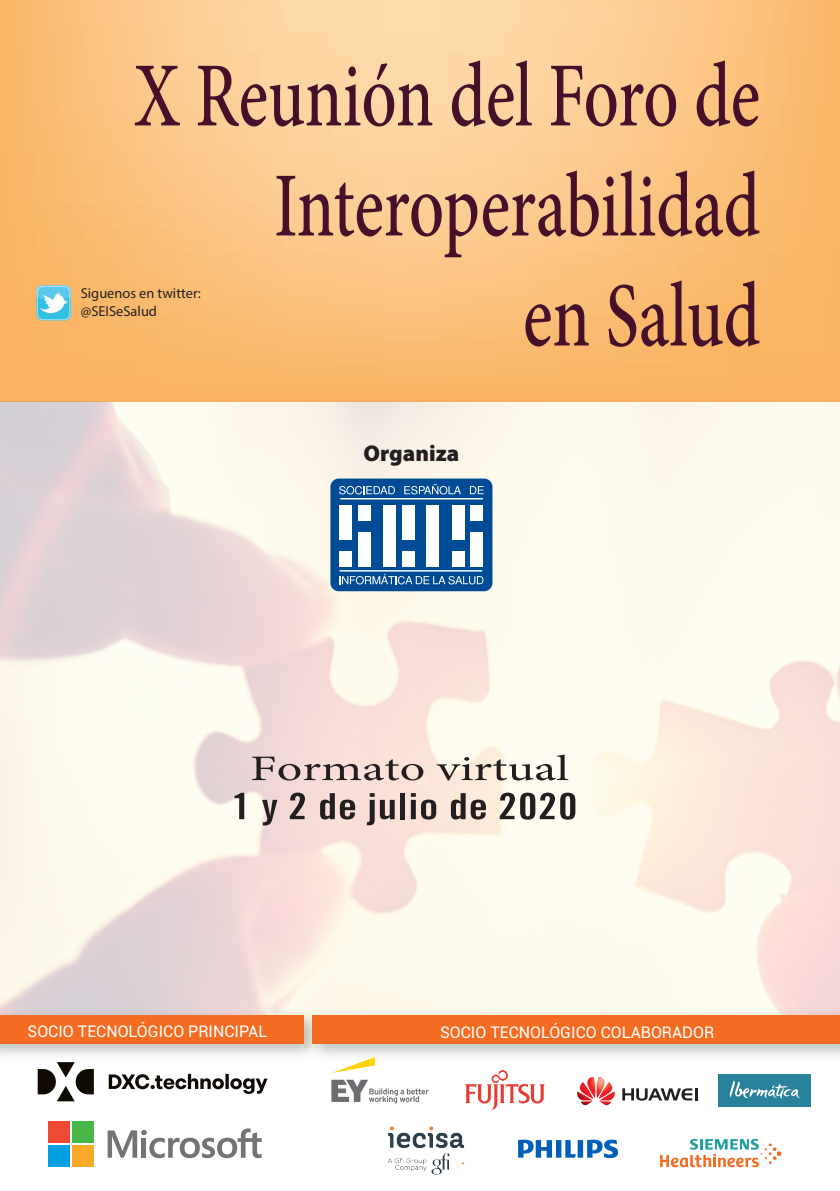
<style>
.page{position:relative;width:840px;height:1191px;background:#fff}
.page>*{position:absolute;margin:0;border:0;box-sizing:border-box;transform-origin:0 0}
.t1{font:500 91.6px/110px "Minion Pro";color:#47102a;text-align:right;scale:.75 1}
.t2{font:700 extra-condensed 36px "News Gothic BT";color:#231f20;scale:1.4 1}
.t3{font:36px "Minion Pro";color:#221e1f;scale:1.4 1}
.t4{font:900 22.8px "Myriad Pro";color:#231f20}
.t5{font:16px "Roboto";color:#fff}
.t6{font:14.4px/17.2px "Myriad Pro";color:#231f20}
</style>
<div class="page">
<svg style="left:0;top:0;width:839px;height:402px;background:#fac380"></svg>
<img style="left:330px;top:478px;width:165px;height:116px">
<div style="left:330px;top:478px;width:162px;height:113px;background:#004b95;border-radius:8px"></div>
<div style="left:470px;top:532px;width:12px;height:34px;background:#fff"></div>
<div style="left:470px;top:505px;width:12px;height:15px;background:#fff"></div>
<div style="left:452px;top:551px;width:12px;height:15px;background:#fff"></div>
<div style="left:452px;top:505px;width:12px;height:34px;background:#fff"></div>
<div style="left:402px;top:551px;width:12px;height:15px;background:#fff"></div>
<div style="left:402px;top:505px;width:12px;height:34px;background:#fff"></div>
<div style="left:358px;top:532px;width:12px;height:34px;background:#fff"></div>
<div style="left:358px;top:505px;width:12px;height:15px;background:#fff"></div>
<div style="left:339px;top:551px;width:12px;height:15px;background:#fff"></div>
<div style="left:339px;top:505px;width:12px;height:34px;background:#fff"></div>
<div style="left:383px;top:505px;width:12px;height:61px;background:#fff"></div>
<div style="left:426px;top:505px;width:12px;height:61px;background:#fff"></div>
<svg style="left:339px;top:486px;width:56px;height:8px"></svg>
<svg style="left:404px;top:484px;width:56px;height:10px"></svg>
<svg style="left:469px;top:486px;width:14px;height:8px"></svg>
<svg style="left:339px;top:574px;width:144px;height:10px"></svg>
<hr style="left:339px;top:570px;width:143px;height:1px;background:#fff">
<hr style="left:340px;top:498px;width:142px;height:1px;background:#fff">
<img style="left:36px;top:285px;width:35px;height:35px">
<img style="left:0;top:1003px;width:301px;height:53px">
<div style="left:0;top:1015px;width:303px;height:28px;background:#f36c21"></div>
<img style="left:301px;top:1003px;width:538px;height:63px">
<div style="left:312px;top:1015px;width:527px;height:28px;background:#f36c21"></div>
<svg style="left:518px;top:1139px;width:99px;height:19px"></svg>
<svg style="left:465px;top:1070px;width:79px;height:40px"></svg>
<svg style="left:660px;top:1138px;width:121px;height:29px"></svg>
<div style="left:718px;top:1073px;width:92px;height:33px;background:#28829c"></div>
<svg style="left:729px;top:1080px;width:71px;height:18px"></svg>
<svg style="left:38px;top:1062px;width:229px;height:39px"></svg>
<svg style="left:622px;top:1088px;width:75px;height:12px"></svg>
<svg style="left:577px;top:1077px;width:38px;height:29px"></svg>
<svg style="left:108px;top:1128px;width:153px;height:30px"></svg>
<div style="left:48px;top:1121px;width:22px;height:22px;background:#ef4938"></div>
<div style="left:72px;top:1121px;width:22px;height:22px;background:#49b748"></div>
<div style="left:48px;top:1145px;width:22px;height:21px;background:#00a0e0"></div>
<div style="left:72px;top:1145px;width:22px;height:21px;background:#faa92a"></div>
<svg style="left:331px;top:1057px;width:43px;height:16px"></svg>
<svg style="left:331px;top:1079px;width:97px;height:24px"></svg>
<img style="left:388px;top:1126px;width:77px;height:49px">
<p class="t1" style="left:134px;top:41px;width:835px">X Reunión del Foro de<br>Interoperabilidad<br>en Salud</p>
<p class="t6" style="left:81px;top:285px;width:121px">Siguenos en twitter: @SEISeSalud</p>
<p class="t4" style="left:363px;top:440px;width:97px">Organiza</p>
<p class="t3" style="left:250px;top:744px;width:229px">Formato virtual</p>
<p class="t2" style="left:231px;top:784px;width:249px">1 y 2 de julio de 2020</p>
<p class="t5" style="left:28px;top:1019px;width:241px">SOCIO TECNOLÓGICO PRINCIPAL</p>
<p class="t5" style="left:440px;top:1020px;width:275px">SOCIO TECNOLÓGICO COLABORADOR</p>
</div>
